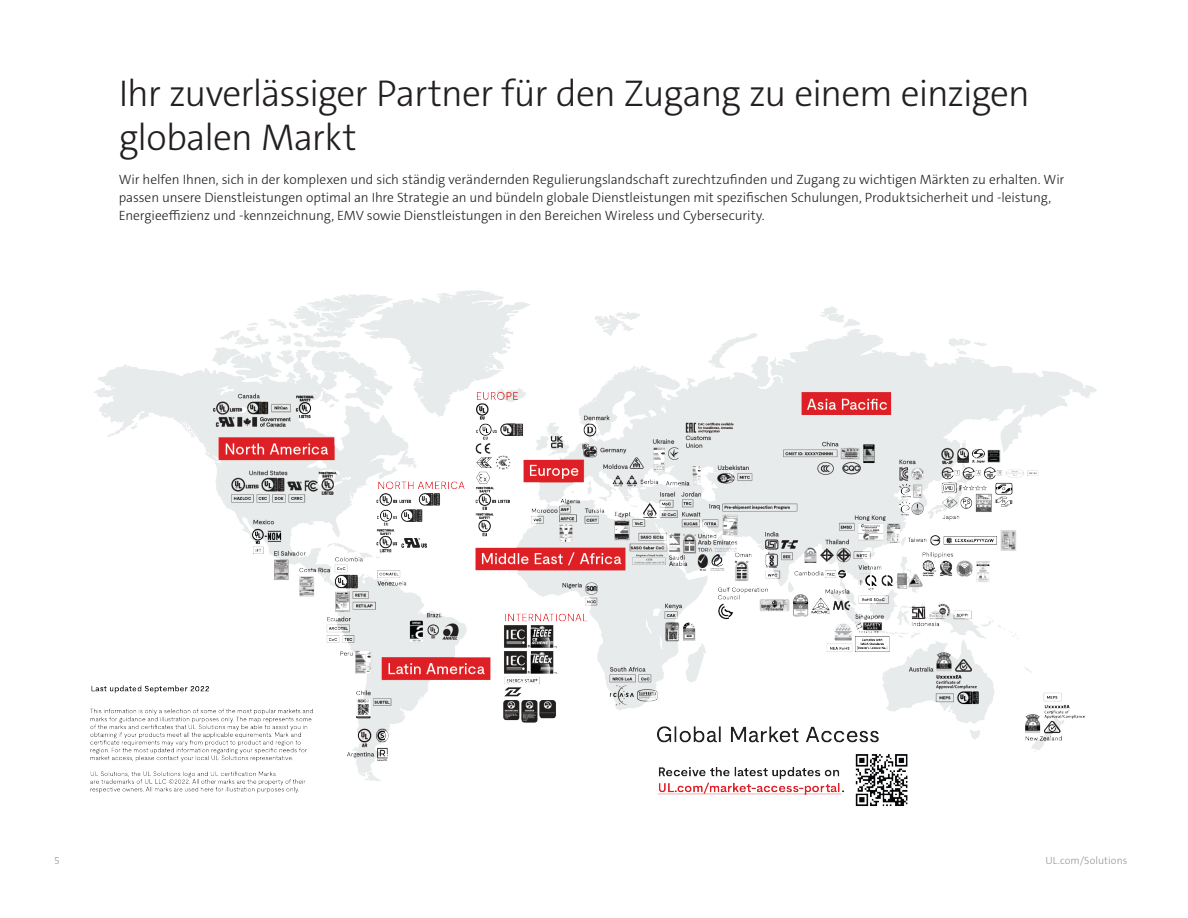
<style>
.page{position:relative;width:1188px;height:918px;background:#fff}
.page>*{position:absolute;margin:0;border:0;box-sizing:border-box;transform-origin:0 0}
.Interior_Headline{font:300 37.5px/43.5px "The Sans C5";letter-spacing:-.025em;color:#231f20}
.Body_Copy{font:300 13.5px/18px "The Sans C5";letter-spacing:-.005em;color:#231f20}
.Page_Number_Right{font:300 10.5px "The Sans C5";letter-spacing:.005em;color:#939598}
.Page_Number_Left{font:300 10.5px "The Sans C5";color:#939598}
</style>
<div class="page">
<img style="left:90px;top:290px;width:1007px;height:516px">
<p class="Interior_Headline" style="left:119px;top:72px;width:913px">Ihr zuverlässiger Partner für den Zugang zu einem einzigen globalen Markt</p>
<p class="Body_Copy" style="left:119px;top:170px;width:947px">Wir helfen Ihnen, sich in der komplexen und sich ständig verändernden Regulierungslandschaft zurechtzufinden und Zugang zu wichtigen Märkten zu erhalten. Wir passen unsere Dienstleistungen optimal an Ihre Strategie an und bündeln globale Dienstleistungen mit spezifischen Schulungen, Produktsicherheit und -leistung,<br>Energieeffizienz und -kennzeichnung, EMV sowie Dienstleistungen in den Bereichen Wireless und Cybersecurity.</p>
<p class="Page_Number_Left" style="left:54px;top:854px;width:7px">5</p>
<p class="Page_Number_Right" style="left:1045px;top:854px;width:83px">UL.com/Solutions</p>
</div>
